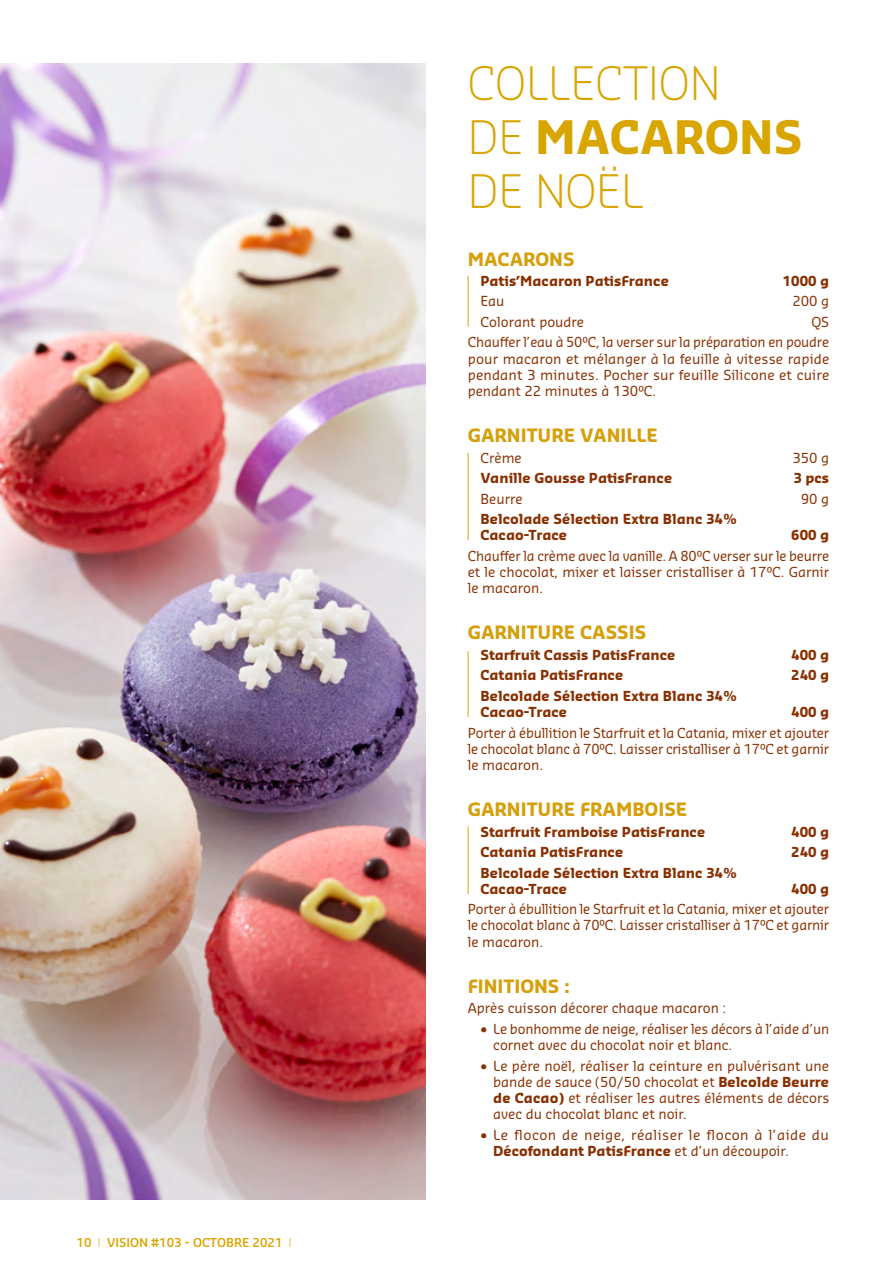
<style>
.page{position:relative;width:893px;height:1263px;background:#fff}
.page>*{position:absolute;margin:0;border:0;box-sizing:border-box;transform-origin:0 0}
.t1{font:300 45px/54px "Sansa Pro";color:#d9a500}
.t2{font:700 18px "Sansa Pro";color:#d5a00b}
.t3{font:13.5px/16.2px "Sansa Pro";color:#893002;text-align:justify}
.t4{font:700 13.5px/16.2px "Sansa Pro";color:#893002}
.t5{font:13.5px/16.2px "Sansa Pro";letter-spacing:.035em;color:#893002}
.opsomming{font:600 12px "Sansa Pro";color:#d9a500}
.s1{font-weight:300}
.s2{font-weight:700}
</style>
<div class="page">
<img style="left:0;top:64px;width:425px;height:1135px">
<hr style="left:468px;top:276px;width:1px;height:51px;background:#d9a500">
<hr style="left:468px;top:453px;width:1px;height:87px;background:#d9a500">
<hr style="left:468px;top:651px;width:1px;height:66px;background:#d9a500">
<hr style="left:468px;top:827px;width:1px;height:67px;background:#d9a500">
<p class="opsomming" style="left:77px;top:1235px;width:217px">10 <span class="s1">I</span> VISION #103 - OCTOBRE 2021 <span class="s1">I</span></p>
<p class="t1" style="left:468px;top:55px;width:336px">COLLECTION<br>DE <span class="s2">MACARONS<br></span>DE NOËL</p>
<p class="t2" style="left:468px;top:247px;width:108px">MACARONS</p>
<p class="t4" style="left:480px;top:272px;width:190px">Patis’Macaron PatisFrance</p>
<p class="t4" style="left:783px;top:272px;width:48px">1000 g</p>
<p class="t3" style="left:480px;top:293px;width:26px">Eau</p>
<p class="t3" style="left:792px;top:293px;width:38px">200 g</p>
<p class="t3" style="left:480px;top:313px;width:105px">Colorant poudre</p>
<p class="t3" style="left:811px;top:313px;width:19px">QS</p>
<p class="t3" style="left:468px;top:334px;width:363px">Chauffer l’eau à 50°C, la verser sur la préparation en poudre pour macaron et mélanger à la feuille à vitesse rapide pendant 3 minutes. Pocher sur feuille Silicone et cuire pendant 22 minutes à 130°C.</p>
<p class="t2" style="left:468px;top:424px;width:192px">GARNITURE VANILLE</p>
<p class="t3" style="left:480px;top:449px;width:43px">Crème</p>
<p class="t3" style="left:792px;top:449px;width:38px">350 g</p>
<p class="t4" style="left:480px;top:470px;width:193px">Vanille Gousse PatisFrance</p>
<p class="t4" style="left:793px;top:470px;width:37px">3 pcs</p>
<p class="t3" style="left:480px;top:490px;width:44px">Beurre</p>
<p class="t3" style="left:801px;top:490px;width:30px">90 g</p>
<p class="t4" style="left:480px;top:510px;width:258px">Belcolade Sélection Extra Blanc 34%<br>Cacao-Trace</p>
<p class="t4" style="left:791px;top:527px;width:39px">600 g</p>
<p class="t3" style="left:468px;top:547px;width:363px">Chauffer la crème avec la vanille. A 80°C verser sur le beurre et le chocolat, mixer et laisser cristalliser à 17°C. Garnir le macaron.</p>
<p class="t2" style="left:468px;top:621px;width:180px">GARNITURE CASSIS</p>
<p class="t4" style="left:480px;top:646px;width:197px">Starfruit Cassis PatisFrance</p>
<p class="t4" style="left:791px;top:646px;width:39px">400 g</p>
<p class="t4" style="left:480px;top:667px;width:144px">Catania PatisFrance</p>
<p class="t4" style="left:791px;top:667px;width:39px">240 g</p>
<p class="t4" style="left:480px;top:687px;width:258px">Belcolade Sélection Extra Blanc 34%<br>Cacao-Trace</p>
<p class="t4" style="left:791px;top:703px;width:39px">400 g</p>
<p class="t3" style="left:468px;top:724px;width:363px">Porter à ébullition le Starfruit et la Catania, mixer et ajouter le chocolat blanc à 70°C. Laisser cristalliser à 17°C et garnir le macaron.</p>
<p class="t2" style="left:468px;top:798px;width:221px">GARNITURE FRAMBOISE</p>
<p class="t4" style="left:480px;top:823px;width:226px">Starfruit Framboise PatisFrance</p>
<p class="t4" style="left:791px;top:823px;width:39px">400 g</p>
<p class="t4" style="left:480px;top:843px;width:144px">Catania PatisFrance</p>
<p class="t4" style="left:791px;top:843px;width:39px">240 g</p>
<p class="t4" style="left:480px;top:864px;width:258px">Belcolade Sélection Extra Blanc 34%<br>Cacao-Trace</p>
<p class="t4" style="left:791px;top:880px;width:39px">400 g</p>
<p class="t3" style="left:468px;top:901px;width:363px">Porter à ébullition le Starfruit et la Catania, mixer et ajouter le chocolat blanc à 70°C. Laisser cristalliser à 17°C et garnir le macaron.</p>
<p class="t2" style="left:468px;top:974px;width:104px">FINITIONS :</p>
<p class="t3" style="left:468px;top:1000px;width:260px">Après cuisson décorer chaque macaron :</p>
<p class="t3" style="left:493px;top:1020px;width:338px;text-indent:-13px">• Le bonhomme de neige, réaliser les décors à l’aide d’un cornet avec du chocolat noir et blanc.</p>
<p class="t3" style="left:493px;top:1057px;width:338px;text-indent:-13px">• Le père noël, réaliser la ceinture en pulvérisant une bande de sauce (50/50 chocolat et <span class="s2">Belcolde Beurre de Cacao)</span> et réaliser les autres éléments de décors avec du chocolat blanc et noir.</p>
<p class="t5" style="left:493px;top:1126px;width:337px;text-indent:-13px">• Le flocon de neige, réaliser le flocon à l’aide du<br><span class="s2">Décofondant PatisFrance</span> et d’un découpoir.</p>
</div>
